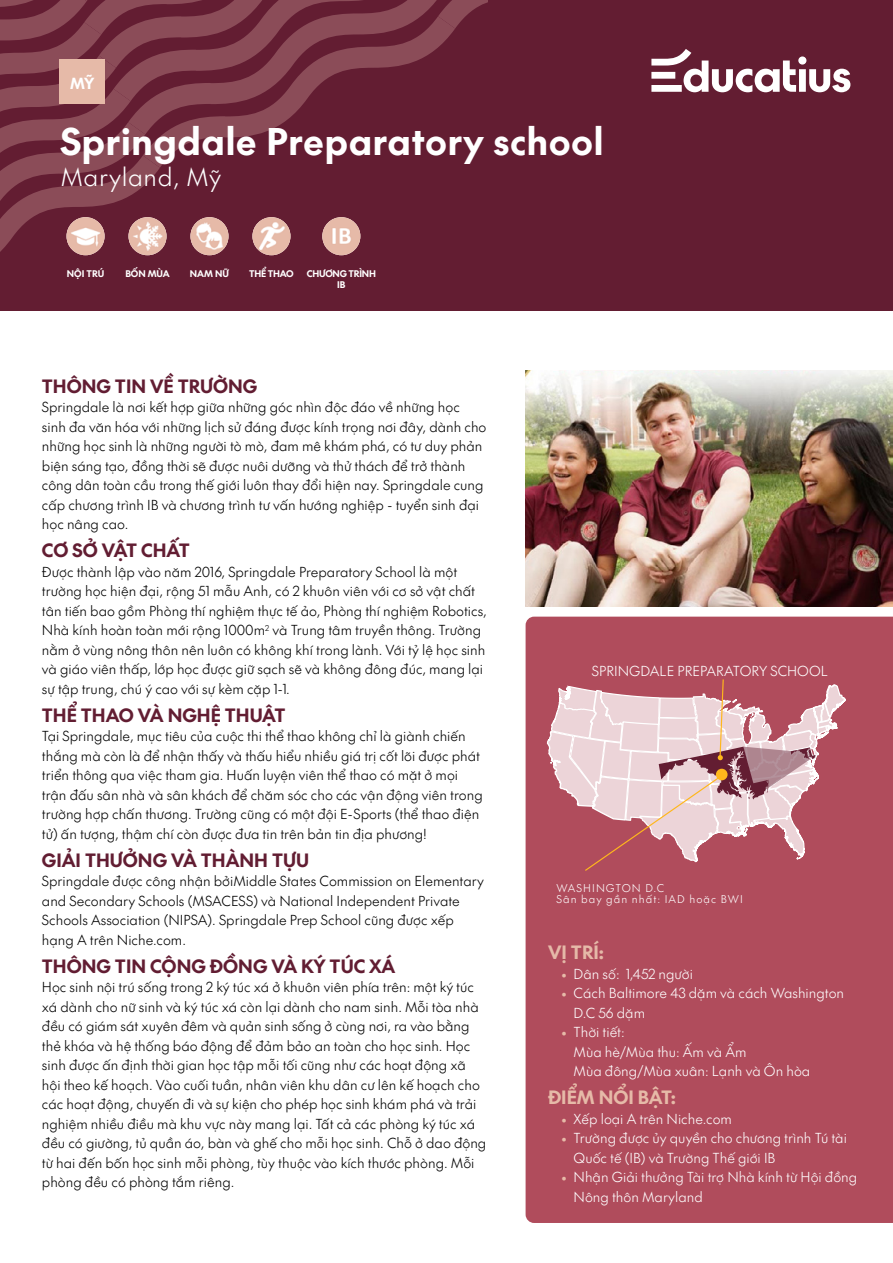
<style>
.page{position:relative;width:893px;height:1263px;background:#fff}
.page>*{position:absolute;margin:0;border:0;box-sizing:border-box;transform-origin:0 0}
.t1{font:36px "SVN The Future Bold";letter-spacing:.025em;color:#fff}
.t2{font:24px "SVN The Future Light";letter-spacing:.025em;color:#fff}
.t3{font:18px "SVN The Future Bold";color:#621d32}
.t4{font:18px "SVN The Future Bold";color:#e6baa8}
.t5{font:18px "SVN The Future Bold";color:#e5b9a8}
.t6{font:15px "SVN The Future Bold";color:#fff}
.t7{font:13.5px/19.5px "SVN The Future Light";color:#000}
.t8{font:13.5px/19.5px "SVN The Future Light";color:#fff}
.t9{font:10.5px/10.8px "SVN The Future Light";letter-spacing:.1em;color:#fff}
.t10{font:9px/10.5px "SVN The Future Bold";letter-spacing:-.025em;color:#fff;text-align:center}
.s1{font-family:"The Future";font-weight:300;color:#e6baa8}
</style>
<div class="page">
<div style="left:0;top:0;width:893px;height:310px;background:#631d32"></div>
<svg style="left:0;top:0;width:487px;height:256px"></svg>
<img style="left:67px;top:217px;width:38px;height:38px;border-radius:19px">
<img style="left:190px;top:217px;width:39px;height:38px;border-radius:19px">
<img style="left:252px;top:217px;width:38px;height:38px;border-radius:19px">
<img style="left:526px;top:370px;width:367px;height:236px">
<div style="left:60px;top:60px;width:45px;height:44px;background:#e6baa8"></div>
<div style="left:526px;top:617px;width:367px;height:606px;background:#b04c5c"></div>
<img style="left:128px;top:217px;width:39px;height:38px;border-radius:19px">
<svg style="left:651px;top:49px;width:199px;height:43px"></svg>
<img style="left:322px;top:217px;width:38px;height:38px;border-radius:19px">
<svg style="left:546px;top:678px;width:301px;height:204px;background:#cb8f98"></svg>
<p class="t6" style="left:70px;top:71px;width:26px">MỸ</p>
<h1 class="t1" style="left:61px;top:112px;width:544px">Springdale Preparatory school</h1>
<h2 class="t2" style="left:61px;top:159px;width:162px">Maryland, Mỹ</h2>
<p class="t10" style="left:67px;top:268px;width:39px">NỘI TRÚ</p>
<p class="t10" style="left:190px;top:268px;width:41px">NAM NỮ</p>
<p class="t10" style="left:249px;top:268px;width:46px">THỂ THAO</p>
<p class="t10" style="left:125px;top:268px;width:46px">BỐN MÙA</p>
<p class="t10" style="left:307px;top:268px;width:71px">CHƯƠNG TRÌNH<br>IB</p>
<h3 class="t3" style="left:42px;top:372px;width:217px">THÔNG TIN VỀ TRƯỜNG</h3>
<p class="t7" style="left:42px;top:397px;width:446px">Springdale là nơi kết hợp giữa những góc nhìn độc đáo về những học sinh đa văn hóa với những lịch sử đáng được kính trọng nơi đây, dành cho những học sinh là những người tò mò, đam mê khám phá, có tư duy phản biện sáng tạo, đồng thời sẽ được nuôi dưỡng và thử thách để trở thành công dân toàn cầu trong thế giới luôn thay đổi hiện nay. Springdale cung cấp chương trình IB và chương trình tư vấn hướng nghiệp - tuyển sinh đại học nâng cao.</p>
<h3 class="t3" style="left:42px;top:536px;width:149px">CƠ SỞ VẬT CHẤT</h3>
<p class="t7" style="left:42px;top:561px;width:446px">Được thành lập vào năm 2016, Springdale Preparatory School là một trường học hiện đại, rộng 51 mẫu Anh, có 2 khuôn viên với cơ sở vật chất tân tiến bao gồm Phòng thí nghiệm thực tế ảo, Phòng thí nghiệm Robotics, Nhà kính hoàn toàn mới rộng 1000m<sup>2</sup> và Trung tâm truyền thông. Trường nằm ở vùng nông thôn nên luôn có không khí trong lành. Với tỷ lệ học sinh và giáo viên thấp, lớp học được giữ sạch sẽ và không đông đúc, mang lại sự tập trung, chú ý cao với sự kèm cặp 1-1.</p>
<h3 class="t3" style="left:42px;top:701px;width:245px">THỂ THAO VÀ NGHỆ THUẬT</h3>
<p class="t7" style="left:42px;top:726px;width:442px">Tại Springdale, mục tiêu của cuộc thi thể thao không chỉ là giành chiến thắng mà còn là để nhận thấy và thấu hiểu nhiều giá trị cốt lõi được phát triển thông qua việc tham gia. Huấn luyện viên thể thao có mặt ở mọi trận đấu sân nhà và sân khách để chăm sóc cho các vận động viên trong trường hợp chấn thương. Trường cũng có một đội E-Sports (thể thao điện tử) ấn tượng, thậm chí còn được đưa tin trên bản tin địa phương!</p>
<h3 class="t3" style="left:42px;top:846px;width:269px">GIẢI THƯỞNG VÀ THÀNH TỰU</h3>
<p class="t7" style="left:42px;top:871px;width:443px">Springdale được công nhận bởiMiddle States Commission on Elementary and Secondary Schools (MSACESS) và National Independent Private Schools Association (NIPSA). Springdale Prep School cũng được xếp hạng A trên Niche.com.</p>
<h3 class="t3" style="left:42px;top:952px;width:355px">THÔNG TIN CỘNG ĐỒNG VÀ KÝ TÚC XÁ</h3>
<p class="t7" style="left:42px;top:977px;width:446px">Học sinh nội trú sống trong 2 ký túc xá ở khuôn viên phía trên: một ký túc xá dành cho nữ sinh và ký túc xá còn lại dành cho nam sinh. Mỗi tòa nhà đều có giám sát xuyên đêm và quản sinh sống ở cùng nơi, ra vào bằng thẻ khóa và hệ thống báo động để đảm bảo an toàn cho học sinh. Học sinh được ấn định thời gian học tập mỗi tối cũng như các hoạt động xã hội theo kế hoạch. Vào cuối tuần, nhân viên khu dân cư lên kế hoạch cho các hoạt động, chuyến đi và sự kiện cho phép học sinh khám phá và trải nghiệm nhiều điều mà khu vực này mang lại. Tất cả các phòng ký túc xá đều có giường, tủ quần áo, bàn và ghế cho mỗi học sinh. Chỗ ở dao động từ hai đến bốn học sinh mỗi phòng, tùy thuộc vào kích thước phòng. Mỗi phòng đều có phòng tắm riêng.</p>
<p class="t8" style="left:592px;top:660px;width:238px">SPRINGDALE PREPARATORY SCHOOL</p>
<p class="t9" style="left:556px;top:882px;width:188px">WASHINGTON D.C<br>Sân bay gần nhất: IAD hoặc BWI</p>
<h3 class="t5" style="left:548px;top:938px;width:58px">VỊ TRÍ:</h3>
<p class="t8" style="left:561px;top:963px;width:134px"><span class="s1">•</span> Dân số: 1,452 người</p>
<p class="t8" style="left:574px;top:983px;width:272px;text-indent:-13px"><span class="s1">•</span> Cách Baltimore 43 dặm và cách Washington<br>D.C 56 dặm</p>
<p class="t8" style="left:574px;top:1022px;width:238px;text-indent:-13px"><span class="s1">•</span> Thời tiết:<br>Mùa hè/Mùa thu: Ấm và Ẩm<br>Mùa đông/Mùa xuân: Lạnh và Ôn hòa</p>
<h3 class="t4" style="left:548px;top:1083px;width:129px">ĐIỂM NỔI BẬT:</h3>
<p class="t8" style="left:561px;top:1108px;width:173px"><span class="s1">•</span> Xếp loại A trên Niche.com</p>
<p class="t8" style="left:574px;top:1128px;width:275px;text-indent:-13px"><span class="s1">•</span> Trường được ủy quyền cho chương trình Tú tài<br>Quốc tế (IB) và Trường Thế giới IB</p>
<p class="t8" style="left:574px;top:1167px;width:285px;text-indent:-13px"><span class="s1">•</span> Nhận Giải thưởng Tài trợ Nhà kính từ Hội đồng<br>Nông thôn Maryland</p>
</div>
